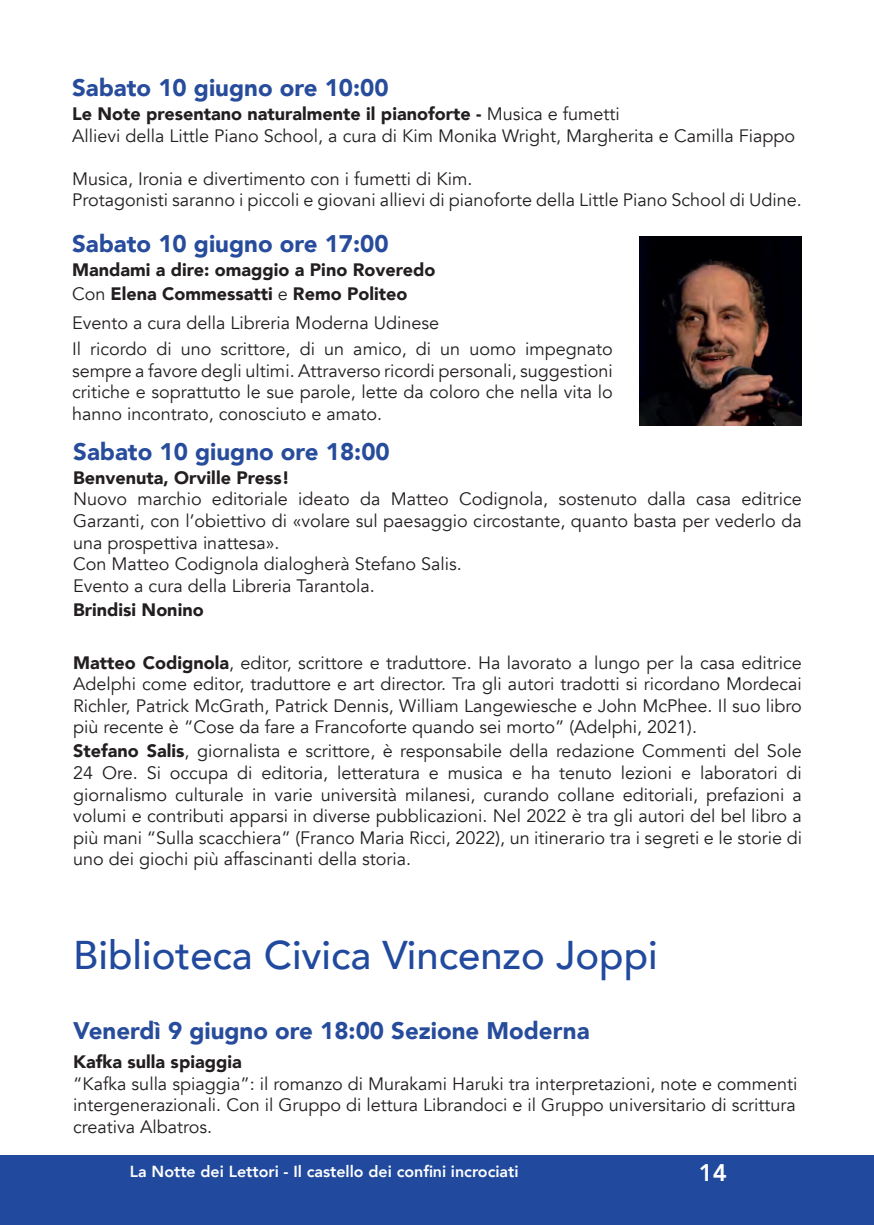
<style>
.page{position:relative;width:874px;height:1225px;background:#fff}
.page>*{position:absolute;margin:0;border:0;box-sizing:border-box;transform-origin:0 0}
.t1{font:500 40px "Avenir";color:#214a9e}
.t2{font:900 24px "Avenir";color:#274c9c}
.t3{font:800 24px "Avenir";color:#fff}
.t4{font:18px/21.6px "Avenir";color:#231f20}
.t5{font:900 18px/24px "Avenir";color:#231f20}
.t6{font:800 16px "Avenir";color:#fff}
.s1{font-weight:900}
.s2{font-weight:400}
</style>
<div class="page">
<div style="left:0;top:1155px;width:873px;height:70px;background:#214a9e"></div>
<img style="left:639px;top:236px;width:162px;height:189px">
<h2 class="t2" style="left:72px;top:67px;width:318px">Sabato 10 giugno ore 10:00</h2>
<p class="t4" style="left:72px;top:103px;width:724px"><span class="s1">Le Note presentano naturalmente il pianoforte -</span> Musica e fumetti<br>Allievi della Little Piano School, a cura di Kim Monika Wright, Margherita e Camilla Fiappo</p>
<p class="t4" style="left:72px;top:168px;width:731px">Musica, Ironia e divertimento con i fumetti di Kim.<br>Protagonisti saranno i piccoli e giovani allievi di pianoforte della Little Piano School di Udine.</p>
<h2 class="t2" style="left:72px;top:223px;width:318px">Sabato 10 giugno ore 17:00</h2>
<p class="t5" style="left:72px;top:257px;width:364px">Mandami a dire: omaggio a Pino Roveredo<br><span class="s2">Con</span> Elena Commessatti <span class="s2">e</span> Remo Politeo</p>
<p class="t4" style="left:72px;top:310px;width:542px;line-height:26px">Evento a cura della Libreria Moderna Udinese<br>Il ricordo di uno scrittore, di un amico, di un uomo impegnato</p>
<p class="t4" style="left:72px;top:360px;width:542px;text-align:justify">sempre a favore degli ultimi. Attraverso ricordi personali, suggestioni critiche e soprattutto le sue parole, lette da coloro che nella vita lo hanno incontrato, conosciuto e amato.</p>
<h2 class="t2" style="left:73px;top:431px;width:318px">Sabato 10 giugno ore 18:00</h2>
<p class="t5" style="left:73px;top:465px;width:218px">Benvenuta, Orville Press!</p>
<p class="t4" style="left:73px;top:489px;width:729px">Nuovo marchio editoriale ideato da Matteo Codignola, sostenuto dalla casa editrice Garzanti, con l’obiettivo di «volare sul paesaggio circostante, quanto basta per vederlo da una prospettiva inattesa».<br>Con Matteo Codignola dialogherà Stefano Salis.<br>Evento a cura della Libreria Tarantola.</p>
<p class="t5" style="left:73px;top:597px;width:132px">Brindisi Nonino</p>
<p class="t4" style="left:73px;top:652px;width:730px;text-align:justify"><span class="s1">Matteo Codignola</span>, editor, scrittore e traduttore. Ha lavorato a lungo per la casa editrice Adelphi come editor, traduttore e art director. Tra gli autori tradotti si ricordano Mordecai Richler, Patrick McGrath, Patrick Dennis, William Langewiesche e John McPhee. Il suo libro più recente è “Cose da fare a Francoforte quando sei morto” (Adelphi, 2021).</p>
<p class="t4" style="left:73px;top:741px;width:730px;text-align:justify"><span class="s1">Stefano Salis</span>, giornalista e scrittore, è responsabile della redazione Commenti del Sole 24 Ore. Si occupa di editoria, letteratura e musica e ha tenuto lezioni e laboratori di giornalismo culturale in varie università milanesi, curando collane editoriali, prefazioni a volumi e contributi apparsi in diverse pubblicazioni. Nel 2022 è tra gli autori del bel libro a più mani “Sulla scacchiera” (Franco Maria Ricci, 2022), un itinerario tra i segreti e le storie di uno dei giochi più affascinanti della storia.</p>
<h1 class="t1" style="left:73px;top:920px;width:585px">Biblioteca Civica Vincenzo Joppi</h1>
<h2 class="t2" style="left:73px;top:1010px;width:517px">Venerdì 9 giugno ore 18:00 Sezione Moderna</h2>
<p class="t5" style="left:73px;top:1049px;width:170px">Kafka sulla spiaggia</p>
<p class="t4" style="left:73px;top:1073px;width:725px;text-align:justify">“Kafka sulla spiaggia”: il romanzo di Murakami Haruki tra interpretazioni, note e commenti intergenerazionali. Con il Gruppo di lettura Librandoci e il Gruppo universitario di scrittura creativa Albatros.</p>
<p class="t6" style="left:130px;top:1159px;width:390px">La Notte dei Lettori - Il castello dei confini incrociati</p>
<h2 class="t3" style="left:698px;top:1154px;width:30px">14</h2>
</div>
